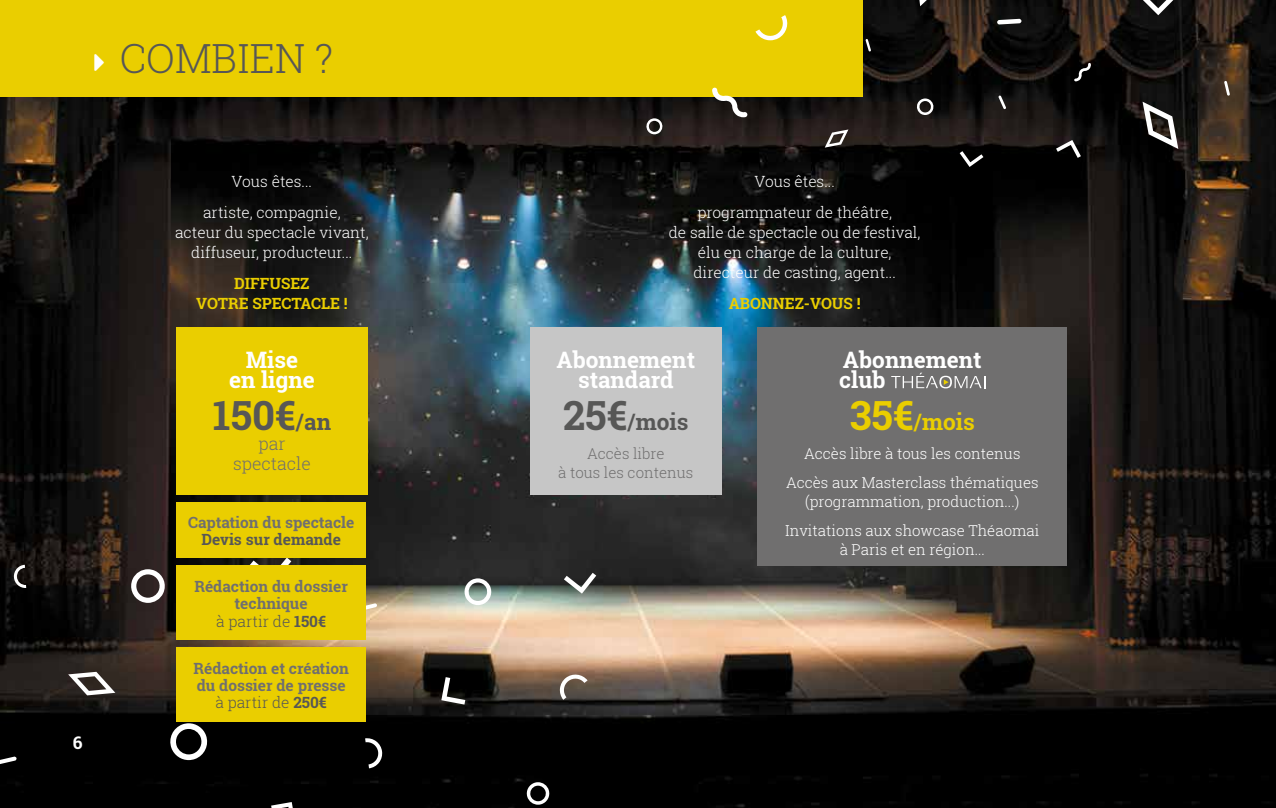
<style>
.page{position:relative;width:1276px;height:808px;background:#fff}
.page>*{position:absolute;margin:0;border:0;box-sizing:border-box;transform-origin:0 0}
.t1{font:300 40.2px "Roboto Slab";color:#575756}
.t2{font:700 40.2px "Roboto Slab";color:#575756}
.t3{font:700 22.65px/20.1px "Roboto Slab";color:#fff;text-align:center}
.t4{font:700 22.65px "Roboto Slab";color:#575756}
.t5{font:700 22.65px "Roboto Slab";color:#eace00}
.t6{font:300 17.55px/20.1px "Roboto Slab";color:#706f6f;text-align:center}
.t7{font:700 17.4px "Roboto Slab";color:#fff}
.t8{font:300 15.45px/20.1px "Roboto Slab";color:#fff;text-align:center}
.t9{font:700 15.45px/17.4px "Roboto Slab";color:#706f6f;text-align:center}
.t10{font:700 15.45px/20.1px "Roboto Slab";color:#eace00;text-align:center}
.t11{font:700 15.45px "Roboto Slab";color:#575756}
.t12{font:300 15px/29.1px "Roboto Slab";color:#fff;text-align:center}
.t13{font:300 15px/18.8px "Roboto Slab";color:#706f6f;text-align:center}
.s1{font-size:22.65px}
.s2{font-weight:300;color:#575756}
.s3{color:#575756}
.s4{font-size:40.2px}
</style>
<div class="page">
<img style="left:0;top:0;width:1276px;height:808px">
<svg style="left:365px;top:738px;width:17px;height:30px"></svg>
<svg style="left:14px;top:565px;width:12px;height:23px"></svg>
<svg style="left:559px;top:673px;width:28px;height:27px"></svg>
<svg style="left:463px;top:578px;width:30px;height:27px"></svg>
<svg style="left:525px;top:782px;width:25px;height:23px"></svg>
<svg style="left:129px;top:569px;width:38px;height:34px"></svg>
<svg style="left:168px;top:723px;width:41px;height:37px"></svg>
<svg style="left:68px;top:672px;width:47px;height:23px"></svg>
<svg style="left:0;top:756px;width:17px;height:9px"></svg>
<svg style="left:366px;top:603px;width:11px;height:8px"></svg>
<svg style="left:441px;top:677px;width:24px;height:27px"></svg>
<svg style="left:250px;top:558px;width:41px;height:7px"></svg>
<svg style="left:271px;top:802px;width:22px;height:6px"></svg>
<svg style="left:564px;top:573px;width:32px;height:21px"></svg>
<div style="left:0;top:0;width:862px;height:97px;background:#eace00"></div>
<div style="left:530px;top:327px;width:191px;height:168px;background:#c6c6c6"></div>
<div style="left:757px;top:327px;width:310px;height:238px;background:#706f6f"></div>
<div style="left:176px;top:327px;width:191px;height:168px;background:#eace00"></div>
<svg style="left:891px;top:373px;width:94px;height:15px"></svg>
<div style="left:176px;top:503px;width:190px;height:55px;background:#eace00"></div>
<div style="left:176px;top:565px;width:190px;height:75px;background:#eace00"></div>
<div style="left:176px;top:647px;width:190px;height:75px;background:#eace00"></div>
<svg style="left:755px;top:15px;width:33px;height:25px"></svg>
<svg style="left:645px;top:118px;width:18px;height:16px"></svg>
<svg style="left:915px;top:98px;width:19px;height:17px"></svg>
<svg style="left:1142px;top:102px;width:36px;height:47px"></svg>
<svg style="left:919px;top:0;width:8px;height:6px"></svg>
<svg style="left:824px;top:129px;width:24px;height:19px"></svg>
<svg style="left:1074px;top:63px;width:17px;height:18px"></svg>
<svg style="left:712px;top:88px;width:35px;height:29px"></svg>
<svg style="left:1224px;top:81px;width:6px;height:15px"></svg>
<svg style="left:998px;top:95px;width:8px;height:14px"></svg>
<svg style="left:997px;top:19px;width:24px;height:5px"></svg>
<svg style="left:865px;top:39px;width:6px;height:12px"></svg>
<svg style="left:959px;top:151px;width:24px;height:16px"></svg>
<svg style="left:1056px;top:140px;width:25px;height:18px"></svg>
<svg style="left:1143px;top:0;width:30px;height:15px"></svg>
<h1 class="t1" style="left:120px;top:31px;width:215px">COMBIEN ?</h1>
<p class="t7" style="left:73px;top:730px;width:11px">6</p>
<p class="t8" style="left:203px;top:166px;width:139px;line-height:30.6px">Vous êtes...<br>artiste, compagnie,</p>
<p class="t8" style="left:175px;top:222px;width:195px">acteur du spectacle vivant, diffuseur, producteur...</p>
<p class="t10" style="left:196px;top:273px;width:153px">DIFFUSEZ<br>VOTRE SPECTACLE !</p>
<h2 class="t3" style="left:229px;top:350px;width:87px">Mise<br>en ligne</h2>
<h1 class="t2" style="left:213px;top:388px;width:120px">150€<span class="s1">/an</span></h1>
<p class="t6" style="left:233px;top:433px;width:79px">par spectacle</p>
<p class="t9" style="left:188px;top:513px;width:168px">Captation du spectacle</p>
<p class="t11" style="left:201px;top:529px;width:141px">Devis sur demande</p>
<p class="t9" style="left:194px;top:577px;width:155px">Rédaction du dossier technique<br><span class="s2">à partir de</span> <span class="s3">150€</span></p>
<p class="t9" style="left:193px;top:659px;width:157px">Rédaction et création du dossier de presse <span class="s2">à partir de</span> <span class="s3">250€</span></p>
<p class="t8" style="left:697px;top:166px;width:196px;line-height:30.6px">Vous êtes... programmateur de théâtre,</p>
<p class="t8" style="left:669px;top:222px;width:253px">de salle de spectacle ou de festival, élu en charge de la culture, directeur de casting, agent...</p>
<p class="t10" style="left:728px;top:293px;width:133px">ABONNEZ-VOUS !</p>
<h2 class="t3" style="left:556px;top:350px;width:140px">Abonnement standard</h2>
<h2 class="t4" style="left:563px;top:406px;width:127px"><span class="s4">25€</span>/mois</h2>
<p class="t13" style="left:558px;top:444px;width:137px">Accès libre<br>à tous les contenus</p>
<h2 class="t3" style="left:839px;top:350px;width:144px;text-align:left">Abonnement club</h2>
<h2 class="t5" style="left:849px;top:406px;width:127px"><span class="s4">35€</span>/mois</h2>
<p class="t12" style="left:786px;top:439px;width:254px">Accès libre à tous les contenus<br>Accès aux Masterclass thématiques</p>
<p class="t12" style="left:785px;top:487px;width:256px">(programmation, production...)<br>Invitations aux showcase Théaomai</p>
<p class="t12" style="left:839px;top:534px;width:147px">à Paris et en région...</p>
</div>
